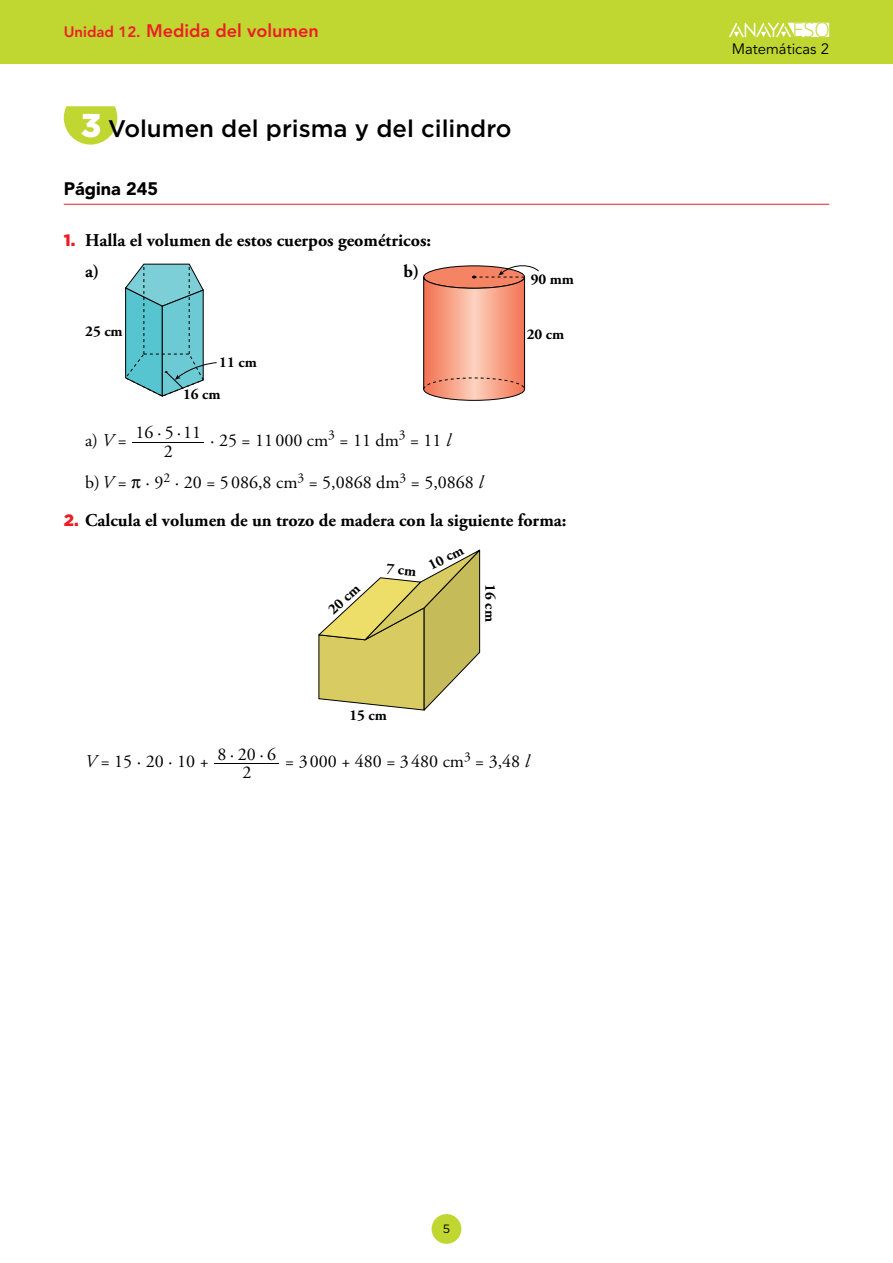
<style>
.page{position:relative;width:893px;height:1263px;background:#fff}
.page>*{position:absolute;margin:0;border:0;box-sizing:border-box;transform-origin:0 0}
.t1{font:500 24px "Gotham";color:#000}
.t2{font:300 20.25px "Open Sans";color:#bfd730}
.t3{font:700 18px "Adobe Garamond Pro";color:#000}
.Soluciones_apartados{font:18px/19.2px "Adobe Garamond Pro";color:#000;text-align:center}
.Soluciones_sangrado{font:18px "Adobe Garamond Pro";color:#000}
.t4{font:800 18px "Avenir LT Std";color:#ed1d24}
.nuclPagina{font:900 18px "Avenir LT Std";color:#000}
.t5{font:700 15px "Adobe Garamond Pro";color:#000}
.t6{font:15px "Avenir LT Std";color:#000}
.t7{font:12px "Gotham";color:#000}
.s1{font-size:15px}
.s2{font-weight:900;font-size:33px;color:#fff}
.s3{font-family:"Gotham";font-weight:900;font-size:16.5px;color:#ed1d24}
.s4{font-style:italic}
</style>
<div class="page">
<div style="left:0;top:0;width:893px;height:64px;background:#bfd730"></div>
<svg style="left:729px;top:22px;width:100px;height:15px"></svg>
<div style="left:432px;top:1214px;width:29px;height:30px;background:#bfd730;border-radius:50%"></div>
<hr style="left:64px;top:204px;width:765px;height:1px;background:#ed1d24">
<svg style="left:64px;top:106px;width:53px;height:39px;background:#c9dd53"></svg>
<svg style="left:125px;top:263px;width:92px;height:134px"></svg>
<svg style="left:423px;top:265px;width:116px;height:136px;background:#eda590"></svg>
<hr style="left:133px;top:442px;width:71px;height:1px;background:#000">
<hr style="left:215px;top:763px;width:64px;height:1px;background:#000">
<svg style="left:319px;top:549px;width:162px;height:162px"></svg>
<p class="t4" style="left:64px;top:20px;width:256px"><span class="s1">Unidad 12.</span> Medida del volumen</p>
<p class="t2" style="left:792px;top:16px;width:39px">ESO</p>
<p class="t6" style="left:732px;top:40px;width:99px">Matemáticas 2</p>
<p class="t1" style="left:81px;top:113px;width:432px"><span class="s2">3</span> Volumen del prisma y del cilindro</p>
<p class="nuclPagina" style="left:64px;top:178px;width:96px">Página 245</p>
<p class="t3" style="left:64px;top:230px;width:369px"><span class="s3">1.</span> Halla el volumen de estos cuerpos geométricos:</p>
<p class="t3" style="left:85px;top:261px;width:16px">a)</p>
<p class="t3" style="left:404px;top:261px;width:17px">b)</p>
<p class="t5" style="left:531px;top:270px;width:45px">90 mm</p>
<p class="t5" style="left:85px;top:322px;width:39px">25 cm</p>
<p class="t5" style="left:527px;top:326px;width:39px">20 cm</p>
<p class="t5" style="left:219px;top:354px;width:39px">11 cm</p>
<p class="t5" style="left:183px;top:385px;width:39px">16 cm</p>
<p class="Soluciones_apartados" style="left:136px;top:423px;width:67px">16 5 11</p>
<p class="Soluciones_apartados" style="left:210px;top:431px;width:242px">· 25 = 11 000 cm<sup>3</sup> = 11 dm<sup>3</sup> = 11 <span class="s4">l</span></p>
<p class="Soluciones_apartados" style="left:85px;top:473px;width:399px">b)<span class="s4">V</span> = · 9<sup>2</sup> · 20 = 5086,8 cm<sup>3</sup> = 5,0868 dm<sup>3</sup> = 5,0868 <span class="s4">l</span></p>
<p class="t3" style="left:64px;top:510px;width:504px"><span class="s3">2.</span> Calcula el volumen de un trozo de madera con la siguiente forma:</p>
<p class="Soluciones_apartados" style="left:85px;top:431px;width:43px">a) <span class="s4">V</span> =</p>
<p class="Soluciones_apartados" style="left:157px;top:423px;width:25px">· ·<br>2</p>
<p class="t5" style="left:324px;top:605px;width:39px;rotate:-42deg">20 cm</p>
<p class="t5" style="left:349px;top:706px;width:39px">15 cm</p>
<p class="t5" style="left:425px;top:558px;width:39px;rotate:-28deg">10 cm</p>
<p class="t5" style="left:499px;top:584px;width:39px;rotate:90deg">16 cm</p>
<p class="Soluciones_apartados" style="left:218px;top:745px;width:60px">8206</p>
<p class="Soluciones_sangrado" style="left:285px;top:751px;width:246px">= 3 000 + 480 = 3 480 cm<sup>3</sup> = 3,48 <span class="s4">l</span></p>
<p class="Soluciones_sangrado" style="left:85px;top:751px;width:125px"><span class="s4">V</span> = 15 · 20 · 10 +</p>
<p class="Soluciones_apartados" style="left:230px;top:746px;width:36px;line-height:18.3px">· ·<br>2</p>
<p class="t7" style="left:443px;top:1221px;width:9px">5</p>
</div>
